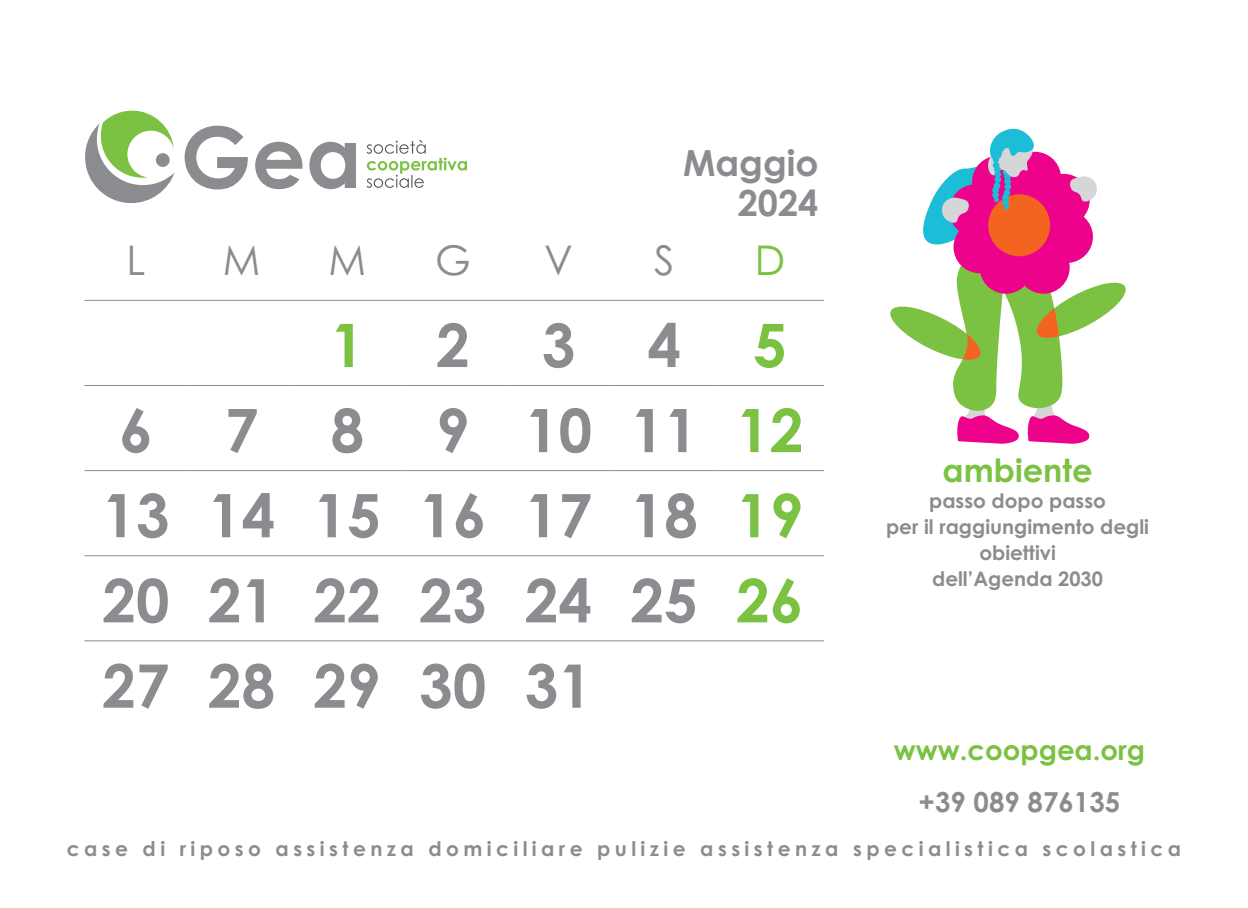
<style>
.page{position:relative;width:1248px;height:908px;background:#fff}
.page>*{position:absolute;margin:0;border:0;box-sizing:border-box;transform-origin:0 0}
.t1{font:700 60px/85px "Century Gothic Std";color:#8a8c8f}
.t2{font:40.8px "Century Gothic Std";color:#8a8c8f}
.t3{font:40.8px "Century Gothic Std";color:#7bc142}
.t4{font:700 36px/40px "Century Gothic Std";color:#8a8c8f;text-align:right}
.t5{font:700 32px "Century Gothic Std";color:#7bc142}
.t6{font:700 27.6px "Century Gothic Std";color:#7bc142}
.t7{font:700 27.6px "Century Gothic Std";color:#8a8c8f}
.t8{font:700 20.2px "Century Gothic Std";letter-spacing:.22em;color:#8a8c8f}
.t9{font:700 20px/26px "Century Gothic Std";color:#8a8c8f;text-align:center}
.s1{color:#7bc142}
</style>
<div class="page">
<svg style="left:890px;top:128px;width:236px;height:315px"></svg>
<svg style="left:85px;top:111px;width:89px;height:92px"></svg>
<div style="left:156px;top:153px;width:14px;height:14px;background:#8a8c8f;border-radius:50%"></div>
<svg style="left:184px;top:126px;width:172px;height:63px"></svg>
<svg style="left:366px;top:140px;width:101px;height:48px"></svg>
<hr style="left:84px;top:300px;width:106px;height:1px;background:#8a8c8f">
<hr style="left:190px;top:300px;width:106px;height:1px;background:#8a8c8f">
<hr style="left:296px;top:300px;width:105px;height:1px;background:#8a8c8f">
<hr style="left:401px;top:300px;width:106px;height:1px;background:#8a8c8f">
<hr style="left:507px;top:300px;width:105px;height:1px;background:#8a8c8f">
<hr style="left:612px;top:300px;width:106px;height:1px;background:#8a8c8f">
<hr style="left:718px;top:300px;width:106px;height:1px;background:#8a8c8f">
<hr style="left:84px;top:385px;width:106px;height:1px;background:#8a8c8f">
<hr style="left:190px;top:385px;width:106px;height:1px;background:#8a8c8f">
<hr style="left:296px;top:385px;width:105px;height:1px;background:#8a8c8f">
<hr style="left:401px;top:385px;width:106px;height:1px;background:#8a8c8f">
<hr style="left:507px;top:385px;width:105px;height:1px;background:#8a8c8f">
<hr style="left:612px;top:385px;width:106px;height:1px;background:#8a8c8f">
<hr style="left:718px;top:385px;width:106px;height:1px;background:#8a8c8f">
<hr style="left:84px;top:470px;width:106px;height:1px;background:#8a8c8f">
<hr style="left:190px;top:470px;width:106px;height:1px;background:#8a8c8f">
<hr style="left:296px;top:470px;width:105px;height:1px;background:#8a8c8f">
<hr style="left:401px;top:470px;width:106px;height:1px;background:#8a8c8f">
<hr style="left:507px;top:470px;width:105px;height:1px;background:#8a8c8f">
<hr style="left:612px;top:470px;width:106px;height:1px;background:#8a8c8f">
<hr style="left:718px;top:470px;width:106px;height:1px;background:#8a8c8f">
<hr style="left:84px;top:555px;width:106px;height:1px;background:#8a8c8f">
<hr style="left:190px;top:555px;width:106px;height:1px;background:#8a8c8f">
<hr style="left:296px;top:555px;width:105px;height:1px;background:#8a8c8f">
<hr style="left:401px;top:555px;width:106px;height:1px;background:#8a8c8f">
<hr style="left:507px;top:555px;width:105px;height:1px;background:#8a8c8f">
<hr style="left:612px;top:555px;width:106px;height:1px;background:#8a8c8f">
<hr style="left:718px;top:555px;width:106px;height:1px;background:#8a8c8f">
<hr style="left:84px;top:640px;width:106px;height:1px;background:#8a8c8f">
<hr style="left:190px;top:640px;width:106px;height:1px;background:#8a8c8f">
<hr style="left:296px;top:640px;width:105px;height:1px;background:#8a8c8f">
<hr style="left:401px;top:640px;width:106px;height:1px;background:#8a8c8f">
<hr style="left:507px;top:640px;width:105px;height:1px;background:#8a8c8f">
<hr style="left:612px;top:640px;width:106px;height:1px;background:#8a8c8f">
<hr style="left:718px;top:640px;width:106px;height:1px;background:#8a8c8f">
<h3 class="t4" style="left:683px;top:142px;width:137px">Maggio<br>2024</h3>
<h2 class="t2" style="left:127px;top:235px;width:20px">L</h2>
<h2 class="t2" style="left:223px;top:235px;width:39px">M</h2>
<h2 class="t2" style="left:328px;top:235px;width:39px">M</h2>
<h2 class="t2" style="left:435px;top:235px;width:37px">G</h2>
<h2 class="t2" style="left:544px;top:235px;width:30px">V</h2>
<h2 class="t2" style="left:654px;top:235px;width:22px">S</h2>
<h2 class="t3" style="left:754px;top:235px;width:32px">D</h2>
<h1 class="t1" style="left:102px;top:301px;width:702px;text-indent:228px"><span class="s1">1</span>234<span class="s1">5<br></span>6 7 8 9 1011<span class="s1">12<br></span>13 14 15 16 17 18 <span class="s1">19<br></span>20 21 22 23 24 25 <span class="s1">26<br></span>27 28 29 30 31</h1>
<h3 class="t5" style="left:942px;top:450px;width:151px">ambiente</h3>
<p class="t9" style="left:886px;top:487px;width:264px">passo dopo passo<br>per il raggiungimento degli obiettivi<br>dell’Agenda 2030</p>
<h3 class="t6" style="left:893px;top:732px;width:253px">www.coopgea.org</h3>
<h3 class="t7" style="left:918px;top:783px;width:203px">+39 089 876135</h3>
<p class="t8" style="left:67px;top:835px;width:1115px">case di riposo assistenza domiciliare pulizie assistenza specialistica scolastica</p>
</div>
